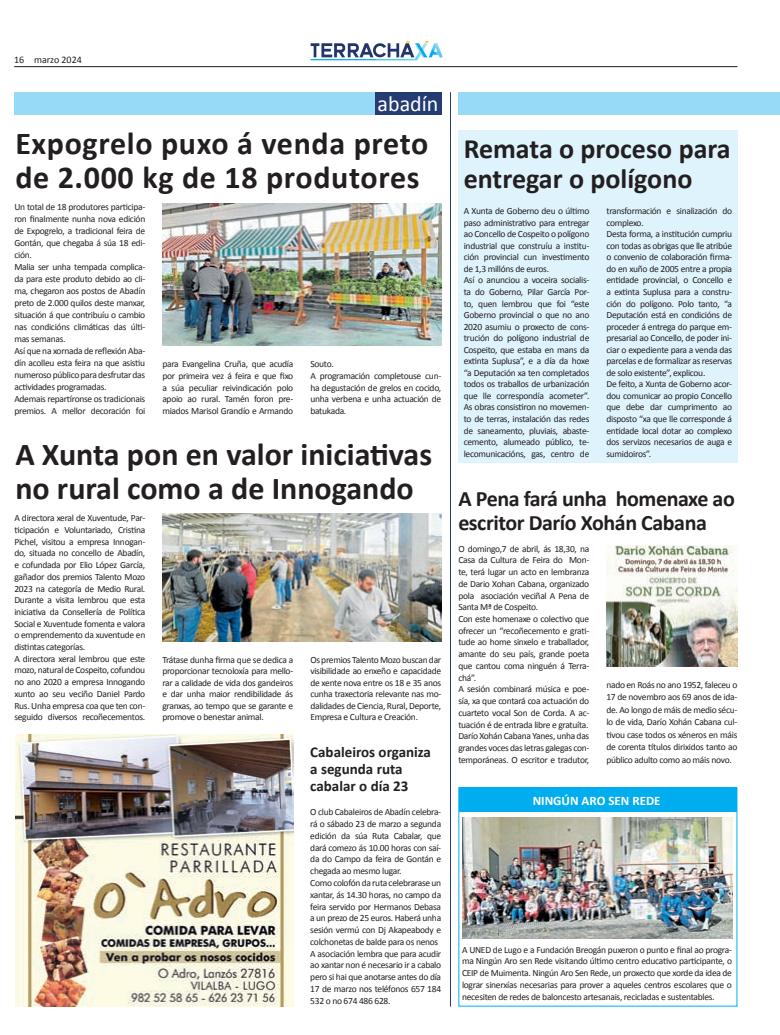
<style>
.page{position:relative;width:780px;height:1035px;background:#fff}
.page>*{position:absolute;margin:0;border:0;box-sizing:border-box;transform-origin:0 0}
.t1{font:700 32px/34px "Calibri";color:#231f20}
.t2{font:700 32px/34px "Calibri";letter-spacing:.02em;color:#231f20}
.t3{font:700 28px/30px "Calibri";color:#231f20}
.t4{font:700 22px/24px "Calibri";letter-spacing:-.02em;color:#231f20}
.t5{font:22px "Calibri";color:#fff}
.t6{font:700 15px/17px "Calibri";color:#231f20}
.t7{font:700 13px "Calibri";color:#fff}
.t8{font:10px "Calibri";color:#231f20}
.t9{font:9.5px/11.5px "Calibri";letter-spacing:-.03em;color:#231f20}
</style>
<div class="page">
<hr style="left:14px;top:66px;width:723px;height:1px;background:#231f20">
<svg style="left:310px;top:41px;width:132px;height:19px"></svg>
<div style="left:458px;top:92px;width:322px;height:22px;background:#97daf8"></div>
<div style="left:458px;top:130px;width:279px;height:333px;background:#dff3fc"></div>
<svg style="left:458px;top:787px;width:280px;height:220px"></svg>
<div style="left:459px;top:787px;width:277px;height:25px;background:#00aeef"></div>
<img style="left:463px;top:818px;width:269px;height:120px">
<div style="left:14px;top:92px;width:427px;height:22px;background:#97daf8"></div>
<div style="left:374px;top:92px;width:67px;height:22px;background:#253b73"></div>
<img style="left:162px;top:204px;width:279px;height:142px">
<img style="left:162px;top:513px;width:279px;height:128px">
<hr style="left:450px;top:92px;width:1px;height:914px;background:#253b73">
<img style="left:15px;top:734px;width:278px;height:272px">
<img style="left:606px;top:546px;width:131px;height:120px">
<p class="t8" style="left:14px;top:54px;width:69px">16 marzo 2024</p>
<h3 class="t5" style="left:377px;top:90px;width:62px">abadín</h3>
<h1 class="t2" style="left:15px;top:125px;width:414px">Expogrelo puxo á venda preto de 2.000 kg de 18 produtores</h1>
<p class="t9" style="left:14px;top:200px;width:132px;line-height:12px">Un total de 18 produtores participa&shy;ron finalmente nunha nova edición de Expogrelo, a tradicional feira de<br>Gontán, que chegaba á súa 18 edi&shy;ción.<br>Malia ser unha tempada complica&shy;da para este produto debido ao cli&shy;ma, chegaron aos postos de Abadín preto de 2.000 quilos deste manxar, situación á que contribuíu o cambio nas condicións climáticas das últi&shy;mas semanas.<br>Así que na xornada de reflexión Aba&shy;dín acolleu esta feira na que asistiu numeroso público para desfrutar das actividades programadas.<br>Ademais repartíronse os tradicionais premios. A mellor decoración foi</p>
<p class="t9" style="left:162px;top:358px;width:132px;text-align:justify">para Evangelina Cruña, que acudía por primeira vez á feira e que fixo a súa peculiar reivindicación polo apoio ao rural. Tamén foron pre&shy;miados Marisol Grandío e Armando</p>
<p class="t9" style="left:310px;top:358px;width:132px">Souto.<br>A programación completouse cun&shy;ha degustación de grelos en cocido, unha verbena e unha actuación de batukada.</p>
<h1 class="t1" style="left:15px;top:436px;width:418px">A Xunta pon en valor iniciativas no rural como a de Innogando</h1>
<p class="t9" style="left:14px;top:512px;width:132px">A directora xeral de Xuventude, Par&shy;ticipación e Voluntariado, Cristina Pichel, visitou a empresa Innogan&shy;do, situada no concello de Abadín, e cofundada por Elio López García, gañador dos premios Talento Mozo 2023 na categoría de Medio Rural.<br>Durante a visita lembrou que esta iniciativa da Consellería de Política Social e Xuventude fomenta e valora o emprendemento da xuventude en distintas categorías.<br>A directora xeral lembrou que este mozo, natural de Cospeito, cofundou no ano 2020 a empresa Innogando xunto ao seu veciño Daniel Pardo Rus. Unha empresa coa que ten con&shy;seguido diversos recoñecementos.</p>
<p class="t9" style="left:162px;top:653px;width:132px;text-align:justify">Trátase dunha firma que se dedica a proporcionar tecnoloxía para mello&shy;rar a calidade de vida dos gandeiros e dar unha maior rendibilidade ás granxas, ao tempo que se garante e promove o benestar animal.</p>
<p class="t9" style="left:310px;top:653px;width:132px;text-align:justify">Os premios Talento Mozo buscan dar visibilidade ao enxeño e capacidade de xente nova entre os 18 e 35 anos cunha traxectoria relevante nas mo&shy;dalidades de Ciencia, Rural, Deporte, Empresa e Cultura e Creación.</p>
<h3 class="t6" style="left:310px;top:743px;width:122px">Cabaleiros organiza a segunda ruta cabalar o día 23</h3>
<p class="t9" style="left:310px;top:806px;width:132px;line-height:11.8px">O club Cabaleiros de Abadín celebra&shy;rá o sábado 23 de marzo a segunda edición da súa Ruta Cabalar, que dará comezo ás 10.00 horas con saí&shy;da do Campo da feira de Gontán e chegada ao mesmo lugar.<br>Como colofón da ruta celebrarase un xantar, ás 14.30 horas, no campo da feira servido por Hermanos Debasa a un prezo de 25 euros. Haberá unha sesión vermú con Dj Akapeabody e colchonetas de balde para os nenos<br>A asociación lembra que para acudir ao xantar non é necesario ir a cabalo pero si hai que anotarse antes do día<br>17 de marzo nos teléfonos 657 184<br>532 o no 674 486 628.</p>
<h2 class="t3" style="left:463px;top:132px;width:268px">Remata o proceso para entregar o polígono</h2>
<p class="t9" style="left:463px;top:205px;width:127px">A Xunta de Goberno deu o último paso administrativo para entregar ao Concello de Cospeito o polígono industrial que construíu a institu&shy;ción provincial cun investimento de 1,3 millóns de euros.<br>Así o anunciou a voceira socialis&shy;ta do Goberno, Pilar García Por&shy;to, quen lembrou que foi “este<br>Goberno provincial o que no ano<br>2020 asumiu o proxecto de cons&shy;trución do polígono industrial de<br>Cospeito, que estaba en mans da extinta Suplusa”, e a día da hoxe “a Deputación xa ten completados todos os traballos de urbanización que lle correspondía acometer”.<br>As obras consistiron no movemen&shy;to de terras, instalación das redes de saneamento, pluviais, abaste&shy;cemento, alumeado público, te&shy;lecomunicacións, gas, centro de</p>
<p class="t9" style="left:606px;top:205px;width:127px">transformación e sinalización do complexo.<br>Desta forma, a institución cumpriu con todas as obrigas que lle atribúe o convenio de colaboración firma&shy;do en xuño de 2005 entre a propia entidade provincial, o Concello e a extinta Suplusa para a constru&shy;ción do polígono. Polo tanto, “a<br>Deputación está en condicións de proceder á entrega do parque em&shy;presarial ao Concello, de poder ini&shy;ciar o expediente para a venda das parcelas e de formalizar as reservas de solo existente”, explicou.<br>De feito, a Xunta de Goberno acor&shy;dou comunicar ao propio Concello que debe dar cumprimento ao disposto “xa que lle corresponde á entidade local dotar ao complexo dos servizos necesarios de auga e sumidoiros”.</p>
<h3 class="t4" style="left:458px;top:485px;width:278px">A Pena fará unha homenaxe ao escritor Darío Xohán Cabana</h3>
<p class="t9" style="left:458px;top:542px;width:132px">O domingo,7 de abril, ás 18,30, na<br>Casa da Cultura de Feira do Mon&shy;te, terá lugar un acto en lembranza de Dario Xohan Cabana, organizado pola asociación veciñal A Pena de<br>Santa Mª de Cospeito.<br>Con este homenaxe o colectivo que ofrecer un “recoñecemento e grati&shy;tude ao home sinxelo e traballador, amante do seu país, grande poeta que cantou coma ninguén á Terra&shy;chá”.<br>A sesión combinará música e poe&shy;sía, xa que contará coa actuación do cuarteto vocal Son de Corda. A ac&shy;tuación é de entrada libre e gratuíta.<br>Darío Xohán Cabana Yanes, unha das grandes voces das letras galegas con&shy;temporáneas. O escritor e tradutor,</p>
<p class="t9" style="left:606px;top:678px;width:132px;line-height:12.5px;text-align:justify">nado en Roás no ano 1952, faleceu o 17 de novembro aos 69 anos de ida&shy;de. Ao longo de máis de medio sécu&shy;lo de vida, Darío Xohán Cabana cul&shy;tivou case todos os xéneros en máis de corenta títulos dirixidos tanto ao público adulto como ao máis novo.</p>
<h3 class="t7" style="left:532px;top:792px;width:129px">NINGÚN ARO SEN REDE</h3>
<p class="t9" style="left:462px;top:943px;width:271px;text-align:justify">A UNED de Lugo e a Fundación Breogán puxeron o punto e final ao progra&shy;ma Ningún Aro sen Rede visitando último centro educativo participante, o CEIP de Muimenta. Ningún Aro Sen Rede, un proxecto que xorde da idea de lograr sinerxías necesarias para prover a aqueles centros escolares que o necesiten de redes de baloncesto artesanais, recicladas e sustentables.</p>
</div>
